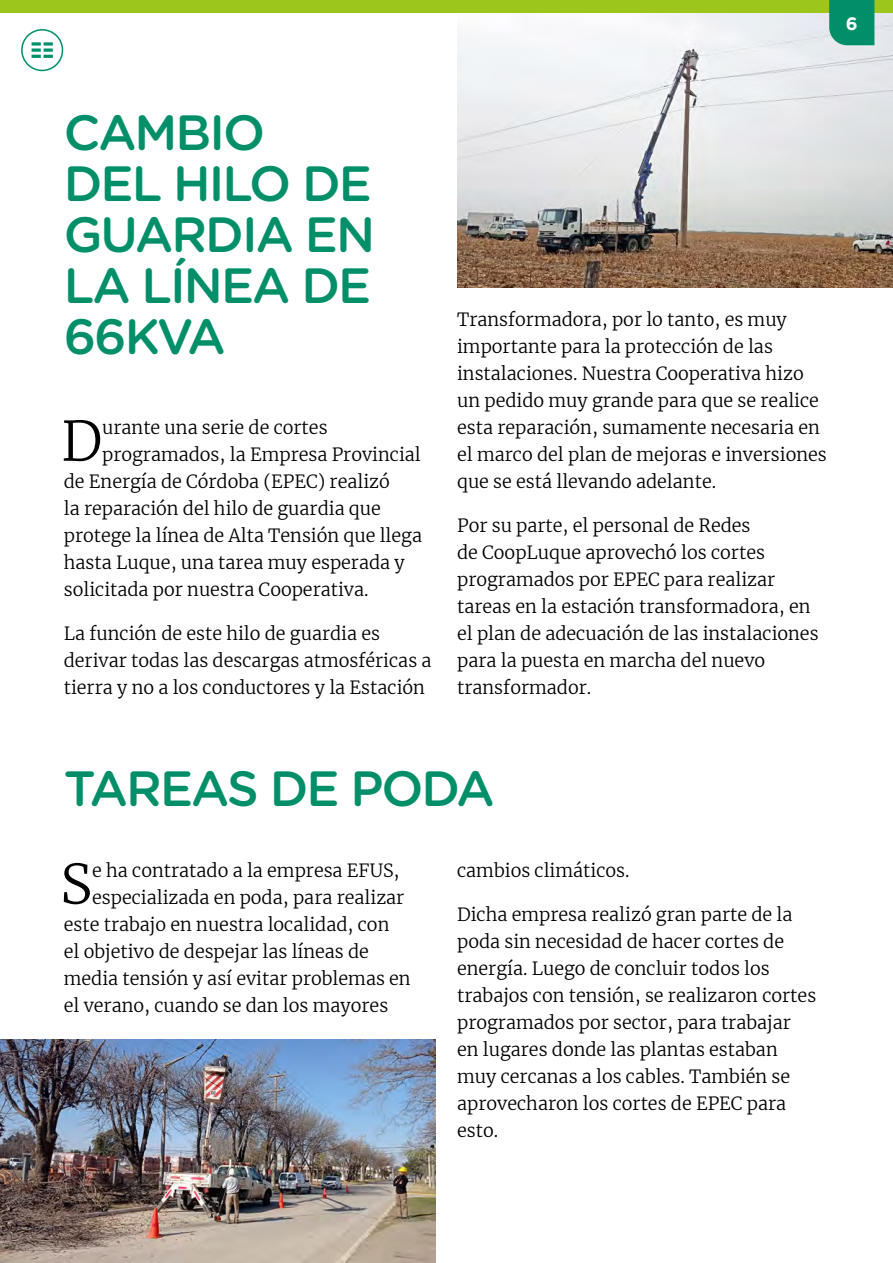
<style>
.page{position:relative;width:893px;height:1263px;background:#fff}
.page>*{position:absolute;margin:0;border:0;box-sizing:border-box;transform-origin:0 0}
.t1{font:300 54.3px "Merriweather";color:#000}
.t2{font:500 49.5px/51px "Gotham Rounded";letter-spacing:-.04em;color:#008f68}
.t3{font:300 18px/27px "Merriweather";color:#000}
.t4{font:700 18px "Gotham Rounded";color:#fff}
</style>
<div class="page">
<img style="left:457px;top:13px;width:436px;height:275px">
<div style="left:0;top:0;width:893px;height:13px;background:#9dc61d"></div>
<div style="left:829px;top:0;width:45px;height:45px;background:#008f68"></div>
<img style="left:0;top:1040px;width:436px;height:223px">
<svg style="left:21px;top:29px;width:42px;height:42px"></svg>
<p class="t4" style="left:846px;top:10px;width:13px">6</p>
<h2 class="t2" style="left:64px;top:105px;width:313px">CAMBIO<br>DEL HILO DE<br>GUARDIA EN<br>LA LÍNEA DE<br>66KVA</h2>
<h1 class="t1" style="left:61px;top:403px;width:43px">D</h1>
<p class="t3" style="left:102px;top:413px;width:227px">urante una serie de cortes</p>
<p class="t3" style="left:102px;top:440px;width:320px">programados, la Empresa Provincial</p>
<p class="t3" style="left:64px;top:467px;width:328px">de Energía de Córdoba (EPEC) realizó</p>
<p class="t3" style="left:64px;top:494px;width:319px">la reparación del hilo de guardia que</p>
<p class="t3" style="left:64px;top:521px;width:360px">protege la línea de Alta Tensión que llega</p>
<p class="t3" style="left:64px;top:548px;width:342px">hasta Luque, una tarea muy esperada y</p>
<p class="t3" style="left:64px;top:575px;width:306px">solicitada por nuestra Cooperativa.</p>
<p class="t3" style="left:64px;top:619px;width:369px">La función de este hilo de guardia es derivar todas las descargas atmosféricas a tierra y no a los conductores y la Estación</p>
<p class="t3" style="left:457px;top:305px;width:371px">Transformadora, por lo tanto, es muy importante para la protección de las instalaciones. Nuestra Cooperativa hizo un pedido muy grande para que se realice esta reparación, sumamente necesaria en el marco del plan de mejoras e inversiones que se está llevando adelante.</p>
<p class="t3" style="left:457px;top:511px;width:363px">Por su parte, el personal de Redes<br>de CoopLuque aprovechó los cortes programados por EPEC para realizar tareas en la estación transformadora, en el plan de adecuación de las instalaciones para la puesta en marcha del nuevo transformador.</p>
<h2 class="t2" style="left:64px;top:761px;width:433px">TAREAS DE PODA</h2>
<h1 class="t1" style="left:60px;top:846px;width:33px">S</h1>
<p class="t3" style="left:92px;top:856px;width:309px">e ha contratado a la empresa EFUS,</p>
<p class="t3" style="left:92px;top:883px;width:314px">especializada en poda, para realizar</p>
<p class="t3" style="left:64px;top:910px;width:327px">este trabajo en nuestra localidad, con</p>
<p class="t3" style="left:64px;top:937px;width:307px">el objetivo de despejar las líneas de</p>
<p class="t3" style="left:64px;top:964px;width:348px">media tensión y así evitar problemas en</p>
<p class="t3" style="left:64px;top:991px;width:326px">el verano, cuando se dan los mayores</p>
<p class="t3" style="left:457px;top:856px;width:174px">cambios climáticos.</p>
<p class="t3" style="left:457px;top:900px;width:361px">Dicha empresa realizó gran parte de la poda sin necesidad de hacer cortes de energía. Luego de concluir todos los trabajos con tensión, se realizaron cortes programados por sector, para trabajar en lugares donde las plantas estaban muy cercanas a los cables. También se aprovecharon los cortes de EPEC para esto.</p>
</div>
